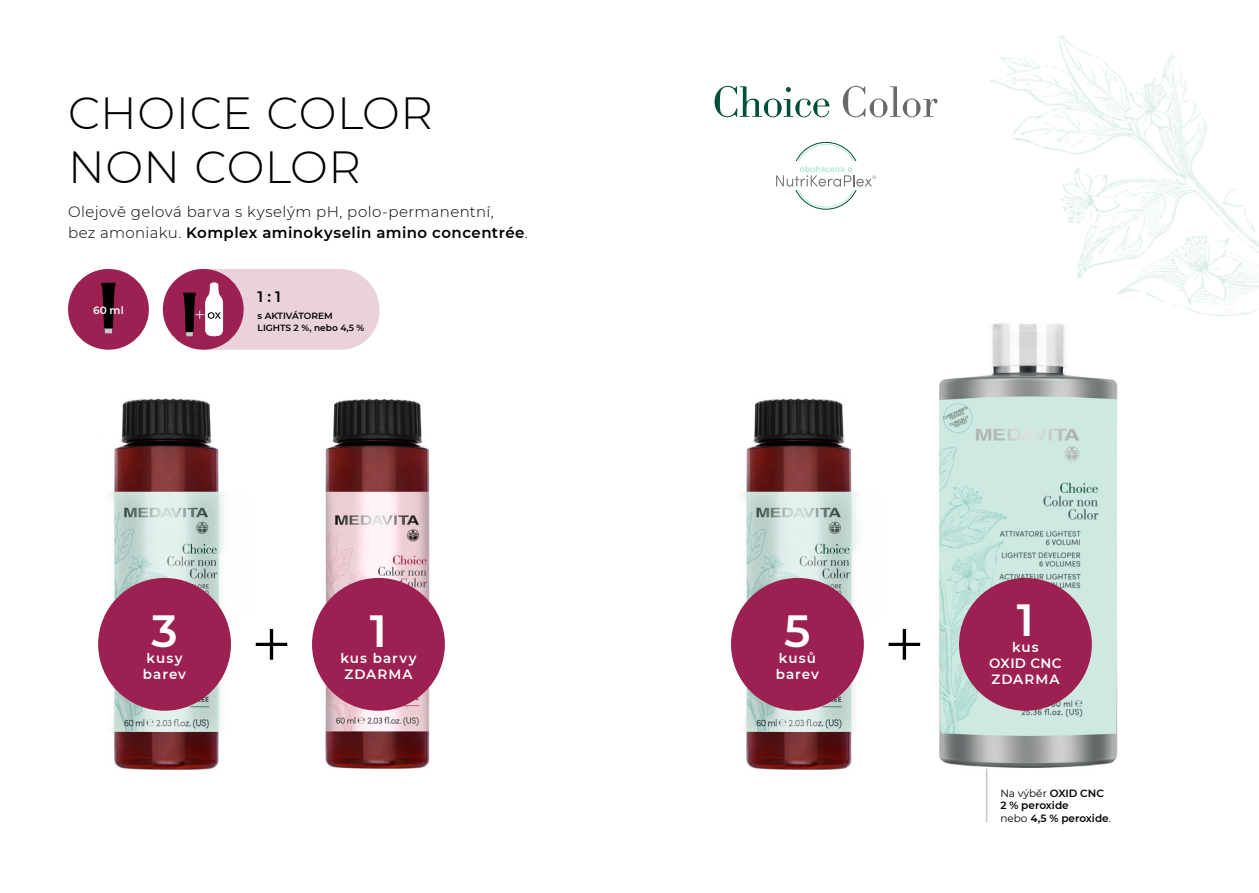
<style>
.page{position:relative;width:1259px;height:893px;background:#fff}
.page>*{position:absolute;margin:0;border:0;box-sizing:border-box;transform-origin:0 0}
.t1{font:300 45px/54px "Montserrat";letter-spacing:.01em;color:#000}
.t2{font:600 45px "Montserrat";color:#fff}
.t3{font:300 15px/21px "Montserrat";letter-spacing:.025em;color:#000}
.t4{font:600 15px "Montserrat";color:#000}
.t5{font:600 13.5px/16.2px "Montserrat";letter-spacing:.075em;color:#fff}
.t6{font:600 10.5px/12.6px "Montserrat";color:#000}
.t7{font:600 10.5px "Montserrat";color:#fff}
.t8{font:600 9px/12px "Montserrat";color:#000}
.s1{font-weight:600}
.s2{font-weight:400}
</style>
<div class="page">
<img style="left:846px;top:190px;width:272px;height:632px">
<img style="left:98px;top:398px;width:158px;height:372px">
<img style="left:731px;top:365px;width:170px;height:438px">
<img style="left:287px;top:398px;width:158px;height:371px">
<svg style="left:714px;top:86px;width:115px;height:31px"></svg>
<svg style="left:843px;top:86px;width:77px;height:31px"></svg>
<svg style="left:776px;top:166px;width:100px;height:21px"></svg>
<svg style="left:256px;top:629px;width:31px;height:31px"></svg>
<svg style="left:888px;top:629px;width:32px;height:31px"></svg>
<div style="left:98px;top:578px;width:133px;height:133px;background:#9d2053;border-radius:50%"></div>
<div style="left:731px;top:578px;width:133px;height:133px;background:#9d2053;border-radius:50%"></div>
<div style="left:312px;top:578px;width:133px;height:133px;background:#9d2053;border-radius:50%"></div>
<hr style="left:986px;top:769px;width:1px;height:53px;background:#c6c6c6">
<img style="left:920px;top:35px;width:339px;height:420px">
<div style="left:68px;top:269px;width:81px;height:81px;background:#9d2053;border-radius:50%"></div>
<div style="left:163px;top:269px;width:81px;height:81px;background:#9d2053;border-radius:50%"></div>
<svg style="left:101px;top:282px;width:15px;height:51px"></svg>
<svg style="left:183px;top:269px;width:196px;height:141px"></svg>
<div style="left:959px;top:578px;width:133px;height:133px;background:#9d2053;border-radius:50%"></div>
<h1 class="t1" style="left:68px;top:85px;width:366px">CHOICE COLOR<br>NON COLOR</h1>
<p class="t3" style="left:68px;top:201px;width:461px">Olejově gelová barva s kyselým pH, polo-permanentní,<br>bez amoniaku. <span class="s1">Komplex aminokyselin amino concentrée</span>.</p>
<p class="t7" style="left:93px;top:303px;width:32px">60 ml</p>
<p class="t4" style="left:258px;top:286px;width:25px">1 : 1</p>
<p class="t8" style="left:258px;top:309px;width:108px">s AKTIVÁTOREM<br>LIGHTS 2 %, nebo 4,5 %</p>
<h1 class="t2" style="left:151px;top:599px;width:28px">3</h1>
<p class="t5" style="left:143px;top:650px;width:45px">kusy barev</p>
<h1 class="t2" style="left:370px;top:599px;width:19px">1</h1>
<p class="t5" style="left:340px;top:650px;width:78px">kus barvy<br>ZDARMA</p>
<h1 class="t2" style="left:784px;top:599px;width:28px">5</h1>
<p class="t5" style="left:776px;top:650px;width:45px">kusů barev</p>
<h1 class="t2" style="left:1017px;top:588px;width:19px">1</h1>
<p class="t5" style="left:989px;top:638px;width:74px;text-align:center">kus<br>OXID CNC<br>ZDARMA</p>
<p class="t6" style="left:1000px;top:786px;width:112px"><span class="s2">Na výběr</span> OXID CNC<br>2 % peroxide<br><span class="s2">nebo</span> 4,5 % peroxide<span class="s2">.</span></p>
</div>
